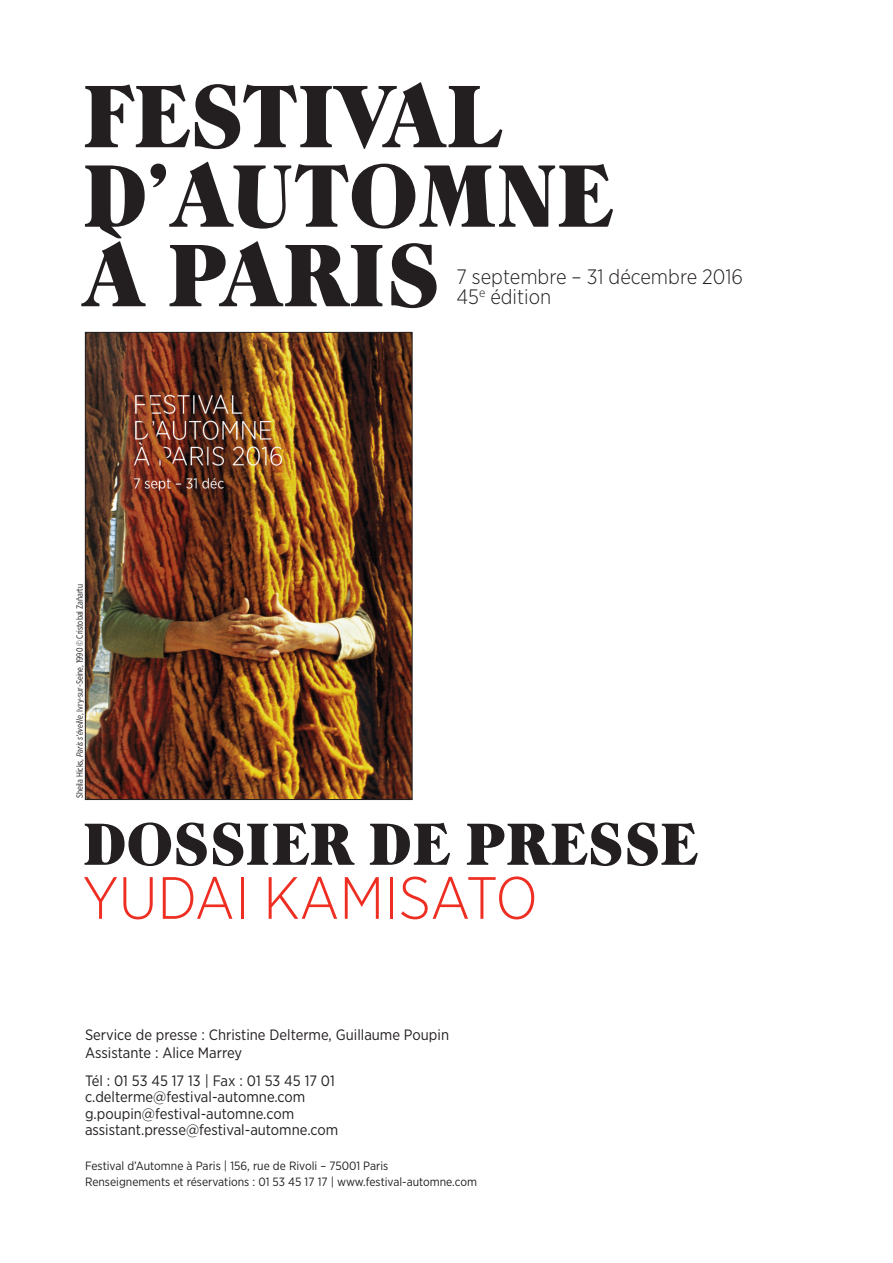
<style>
.page{position:relative;width:893px;height:1263px;background:#fff}
.page>*{position:absolute;margin:0;border:0;box-sizing:border-box;transform-origin:0 0}
.t1{font:88.8px/79.5px "Natalie";color:#231f20}
.t2{font:59.55px "Natalie";color:#231f20}
.t3{font:300 59.55px "Gotham Narrow";color:#ee2e22}
.t4{font:300 20.85px/20.1px "Gotham Narrow";color:#231f20}
.t5{font:15px/16.5px "Gotham Narrow";color:#231f20}
.t6{font:12px/16.5px "Gotham Narrow";color:#231f20}
.t7{font:9px "Gotham X Narrow";color:#231f20}
.s1{font-style:italic}
</style>
<div class="page">
<img style="left:87px;top:334px;width:323px;height:464px">
<div style="left:85px;top:332px;width:327px;height:468px;border:1px solid #231f20"></div>
<h1 class="t1" style="left:82px;top:86px;width:532px">FESTIVAL<br>D’AUTOMNE<br>À PARIS</h1>
<h3 class="t4" style="left:456px;top:268px;width:288px">7 septembre – 31 décembre 2016<br>45<sup>e</sup> édition</h3>
<p class="t7" style="left:77px;top:798px;width:216px;rotate:-90deg">Sheila Hicks, <span class="s1">Paris s’éveille</span>, Ivry-sur-Seine, 1990 © Cristobal Zañartu</p>
<h2 class="t2" style="left:83px;top:824px;width:617px">DOSSIER DE PRESSE</h2>
<h2 class="t3" style="left:83px;top:877px;width:457px">YUDAI KAMISATO</h2>
<p class="t5" style="left:85px;top:1026px;width:365px;line-height:18px">Service de presse : Christine Delterme, Guillaume Poupin<br>Assistante : Alice Marrey</p>
<p class="t5" style="left:85px;top:1073px;width:255px">Tél : 01 53 45 17 13 | Fax : 01 53 45 17 01 c.delterme@festival-automne.com g.poupin@festival-automne.com assistant.presse@festival-automne.com</p>
<p class="t6" style="left:85px;top:1158px;width:393px">Festival d’Automne à Paris | 156, rue de Rivoli – 75001 Paris<br>Renseignements et réservations : 01 53 45 17 17 | www.festival-automne.com</p>
</div>
